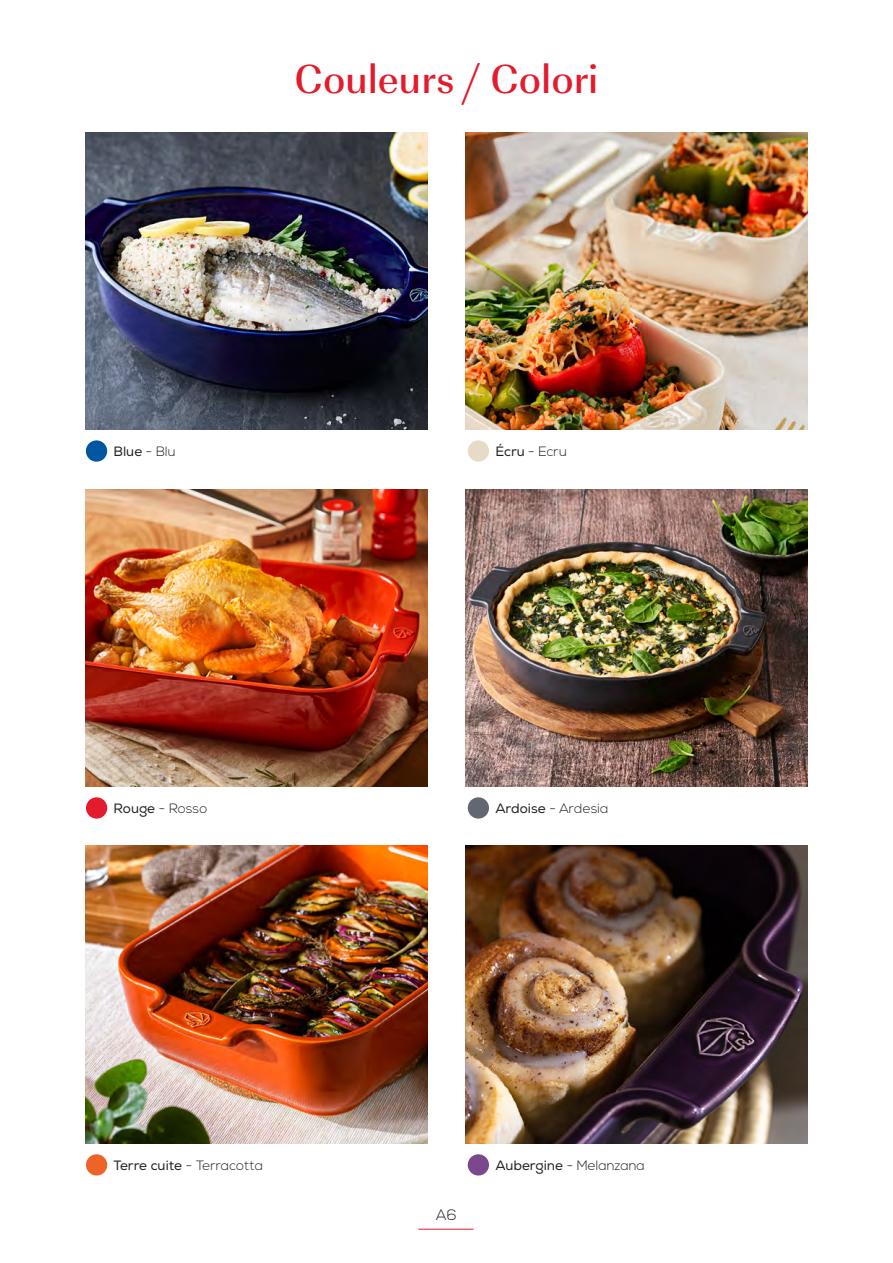
<style>
.page{position:relative;width:893px;height:1263px;background:#fff}
.page>*{position:absolute;margin:0;border:0;box-sizing:border-box;transform-origin:0 0}
.t1{font:500 42px "Imperial URW";color:#e41b2c}
.t2{font:300 15px "Nexa";color:#231f20}
.t3{font:300 13.5px "Nexa";color:#231f20}
.t4{font:13.5px "Nexa";color:#231f20}
.s1{font-weight:300}
.s2{font-weight:400}
</style>
<div class="page">
<hr style="left:418px;top:1229px;width:55px;height:1px;background:#e41b2c">
<img style="left:86px;top:132px;width:342px;height:298px">
<img style="left:86px;top:489px;width:341px;height:298px">
<img style="left:86px;top:846px;width:341px;height:298px">
<img style="left:465px;top:132px;width:342px;height:298px">
<img style="left:465px;top:489px;width:342px;height:298px">
<img style="left:465px;top:846px;width:342px;height:298px">
<div style="left:86px;top:440px;width:21px;height:22px;background:#01579f;border-radius:50%"></div>
<div style="left:86px;top:797px;width:21px;height:22px;background:#e41b2c;border-radius:50%"></div>
<div style="left:86px;top:1154px;width:21px;height:21px;background:#ee6327;border-radius:50%"></div>
<div style="left:468px;top:440px;width:21px;height:22px;background:#e7dbc7;border-radius:50%"></div>
<div style="left:468px;top:797px;width:21px;height:22px;background:#636772;border-radius:50%"></div>
<div style="left:468px;top:1154px;width:21px;height:21px;background:#7b4890;border-radius:50%"></div>
<p class="t1" style="left:295px;top:48px;width:305px">Couleurs / Colori</p>
<p class="t4" style="left:114px;top:443px;width:63px">Blue <span class="s1">- Blu</span></p>
<p class="t3" style="left:495px;top:444px;width:73px"><span class="s2">Écru</span> - Ecru</p>
<p class="t3" style="left:114px;top:801px;width:95px"><span class="s2">Rouge</span> - Rosso</p>
<p class="t3" style="left:114px;top:1157px;width:151px"><span class="s2">Terre cuite</span> - Terracotta</p>
<p class="t3" style="left:495px;top:801px;width:114px"><span class="s2">Ardoise</span> - Ardesia</p>
<p class="t2" style="left:436px;top:1206px;width:22px">A6</p>
<p class="t3" style="left:495px;top:1157px;width:151px"><span class="s2">Aubergine</span> - Melanzana</p>
</div>
